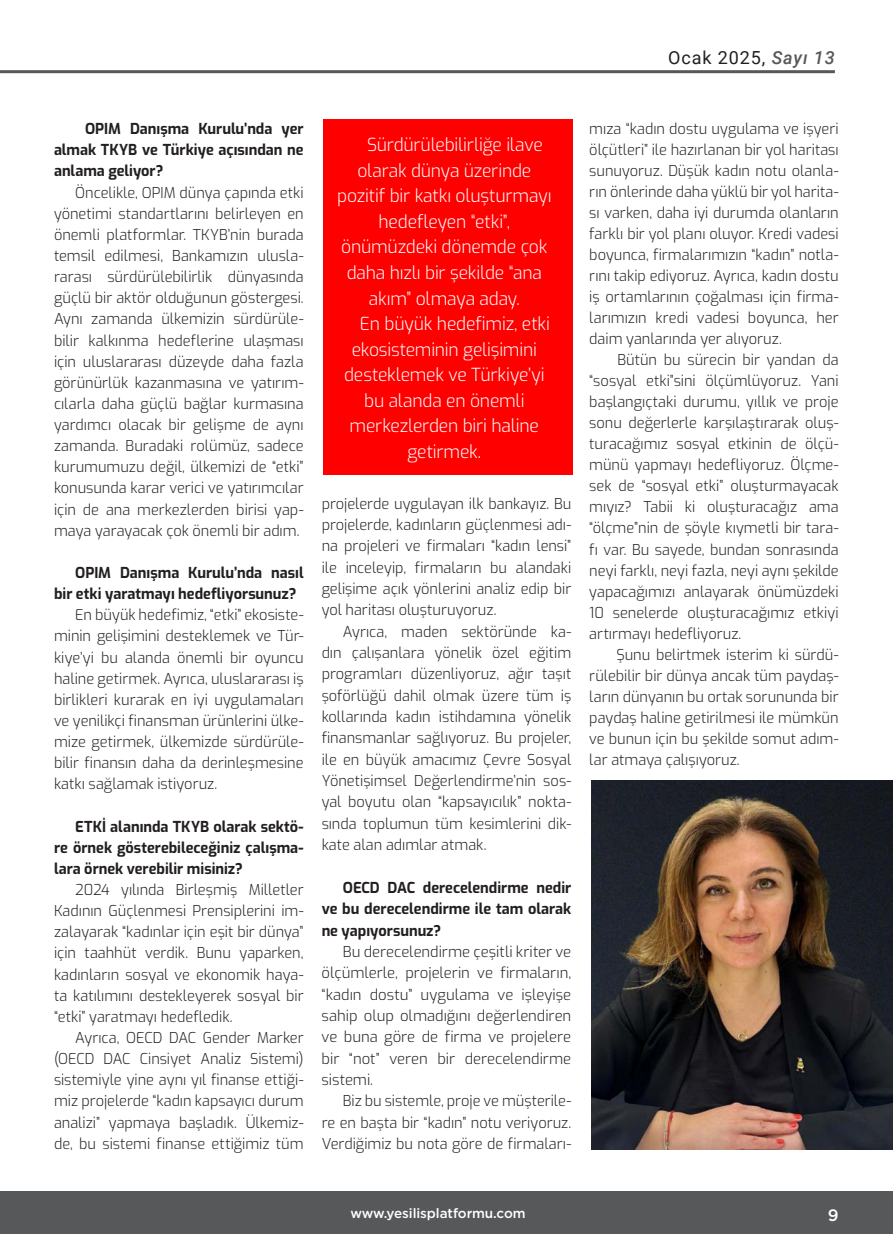
<style>
.page{position:relative;width:893px;height:1234px;background:#fff}
.page>*{position:absolute;margin:0;border:0;box-sizing:border-box;transform-origin:0 0}
.t1{font:300 18px "Exo";letter-spacing:-.01em;color:#fff}
.t2{font:18px "Roboto";letter-spacing:.05em;color:#231f20}
.t3{font:500 16.5px "Gotham";color:#fff}
.t4{font:300 15px/21.1px "Exo";color:#231f20;text-align:justify}
.t5{font:700 15px/21.1px "Exo";color:#231f20;text-align:justify}
.t6{font:500 13.5px "Gotham";letter-spacing:-.005em;color:#fff}
.s1{font-weight:500;font-style:italic;color:#57585a}
</style>
<div class="page">
<div style="left:0;top:1191px;width:893px;height:42px;background:#57585a"></div>
<hr style="left:0;top:70px;width:835px;height:3px;background:#57585a">
<div style="left:323px;top:119px;width:250px;height:355px;background:#fe0000"></div>
<img style="left:591px;top:780px;width:302px;height:369px">
<p class="t2" style="left:668px;top:45px;width:168px">Ocak 2025, <span class="s1">Sayı 13</span></p>
<p class="t5" style="left:54px;top:117px;width:251px;text-indent:31px">OPIM Danışma Kurulu’nda yer almak TKYB ve Türkiye açısından ne anlama geliyor?</p>
<p class="t4" style="left:54px;top:181px;width:251px;text-indent:21px">Öncelikle, OPIM dünya çapında etki yönetimi standartlarını belirleyen en önemli platformlar. TKYB’nin burada temsil edilmesi, Bankamızın ulusla&shy;rarası sürdürülebilirlik dünyasında güçlü bir aktör olduğunun göstergesi.<br>Aynı zamanda ülkemizin sürdürüle&shy;bilir kalkınma hedeflerine ulaşması için uluslararası düzeyde daha fazla görünürlük kazanmasına ve yatırım&shy;cılarla daha güçlü bağlar kurmasına yardımcı olacak bir gelişme de aynı zamanda. Buradaki rolümüz, sadece kurumumuzu değil, ülkemizi de “etki” konusunda karar verici ve yatırımcılar için de ana merkezlerden birisi yap&shy;maya yarayacak çok önemli bir adım.</p>
<p class="t5" style="left:54px;top:561px;width:251px;text-indent:21px">OPIM Danışma Kurulu’nda nasıl bir etki yaratmayı hedefliyorsunuz?</p>
<p class="t4" style="left:54px;top:603px;width:251px;text-indent:21px">En büyük hedefimiz, “etki” ekosiste&shy;minin gelişimini desteklemek ve Tür&shy;kiye’yi bu alanda önemli bir oyuncu haline getirmek. Ayrıca, uluslararası iş birlikleri kurarak en iyi uygulamaları ve yenilikçi finansman ürünlerini ülke&shy;mize getirmek, ülkemizde sürdürüle&shy;bilir finansın daha da derinleşmesine katkı sağlamak istiyoruz.</p>
<p class="t5" style="left:54px;top:814px;width:251px;text-indent:21px">ETKİ alanında TKYB olarak sektö&shy;re örnek gösterebileceğiniz çalışma&shy;lara örnek verebilir misiniz?</p>
<p class="t4" style="left:54px;top:878px;width:251px;text-indent:21px">2024 yılında Birleşmiş Milletler Kadının Güçlenmesi Prensiplerini im&shy;zalayarak “kadınlar için eşit bir dünya” için taahhüt verdik. Bunu yaparken, kadınların sosyal ve ekonomik haya&shy;ta katılımını destekleyerek sosyal bir “etki” yaratmayı hedefledik.</p>
<p class="t4" style="left:54px;top:1026px;width:251px;text-indent:21px">Ayrıca, OECD DAC Gender Marker (OECD DAC Cinsiyet Analiz Sistemi) sistemiyle yine aynı yıl finanse ettiği&shy;miz projelerde “kadın kapsayıcı durum analizi” yapmaya başladık. Ülkemiz&shy;de, bu sistemi finanse ettiğimiz tüm</p>
<p class="t1" style="left:367px;top:132px;width:177px">Sürdürülebilirliğe ilave</p>
<p class="t1" style="left:357px;top:157px;width:175px">olarak dünya üzerinde</p>
<p class="t1" style="left:337px;top:183px;width:216px">pozitif bir katkı oluşturmayı</p>
<p class="t1" style="left:379px;top:208px;width:133px">hedefleyen “etki”,</p>
<p class="t1" style="left:341px;top:234px;width:208px">önümüzdeki dönemde çok</p>
<p class="t1" style="left:347px;top:259px;width:197px">daha hızlı bir şekilde “ana</p>
<p class="t1" style="left:369px;top:285px;width:152px">akım” olmaya aday.</p>
<p class="t1" style="left:360px;top:310px;width:191px">En büyük hedefimiz, etki</p>
<p class="t1" style="left:352px;top:336px;width:187px">ekosisteminin gelişimini</p>
<p class="t1" style="left:344px;top:361px;width:202px">desteklemek ve Türkiye’yi</p>
<p class="t1" style="left:364px;top:387px;width:162px">bu alanda en önemli</p>
<p class="t1" style="left:350px;top:412px;width:191px">merkezlerden biri haline</p>
<p class="t1" style="left:407px;top:438px;width:75px">getirmek.</p>
<p class="t4" style="left:322px;top:491px;width:251px">projelerde uygulayan ilk bankayız. Bu projelerde, kadınların güçlenmesi adı&shy;na projeleri ve firmaları “kadın lensi” ile inceleyip, firmaların bu alandaki gelişime açık yönlerini analiz edip bir yol haritası oluşturuyoruz.</p>
<p class="t4" style="left:322px;top:619px;width:251px;text-indent:21px">Ayrıca, maden sektöründe ka&shy;dın çalışanlara yönelik özel eğitim programları düzenliyoruz, ağır taşıt şoförlüğü dahil olmak üzere tüm iş kollarında kadın istihdamına yönelik finansmanlar sağlıyoruz. Bu projeler, ile en büyük amacımız Çevre Sosyal Yönetişimsel Değerlendirme’nin sos&shy;yal boyutu olan “kapsayıcılık” nokta&shy;sında toplumun tüm kesimlerini dik&shy;kate alan adımlar atmak.</p>
<p class="t5" style="left:322px;top:875px;width:251px;text-indent:21px">OECD DAC derecelendirme nedir ve bu derecelendirme ile tam olarak ne yapıyorsunuz?</p>
<p class="t4" style="left:322px;top:939px;width:251px;text-indent:21px">Bu derecelendirme çeşitli kriter ve ölçümlerle, projelerin ve firmaların, “kadın dostu” uygulama ve işleyişe sahip olup olmadığını değerlendiren ve buna göre de firma ve projelere bir “not” veren bir derecelendirme sistemi.</p>
<p class="t4" style="left:322px;top:1089px;width:251px;text-indent:21px">Biz bu sistemle, proje ve müşterile&shy;re en başta bir “kadın” notu veriyoruz.<br>Verdiğimiz bu nota göre de firmaları-</p>
<p class="t4" style="left:589px;top:117px;width:251px">mıza “kadın dostu uygulama ve işyeri ölçütleri” ile hazırlanan bir yol haritası sunuyoruz. Düşük kadın notu olanla&shy;rın önlerinde daha yüklü bir yol harita&shy;sı varken, daha iyi durumda olanların farklı bir yol planı oluyor. Kredi vadesi boyunca, firmalarımızın “kadın” notla&shy;rını takip ediyoruz. Ayrıca, kadın dostu iş ortamlarının çoğalması için firma&shy;larımızın kredi vadesi boyunca, her daim yanlarında yer alıyoruz.</p>
<p class="t4" style="left:589px;top:348px;width:251px;text-indent:28px">Bütün bu sürecin bir yandan da “sosyal etki”sini ölçümlüyoruz. Yani başlangıçtaki durumu, yıllık ve proje sonu değerlerle karşılaştırarak oluş&shy;turacağımız sosyal etkinin de ölçü&shy;münü yapmayı hedefliyoruz. Ölçme&shy;sek de “sosyal etki” oluşturmayacak mıyız? Tabii ki oluşturacağız ama “ölçme”nin de şöyle kıymetli bir tara&shy;fı var. Bu sayede, bundan sonrasında neyi farklı, neyi fazla, neyi aynı şekilde yapacağımızı anlayarak önümüzdeki 10 senelerde oluşturacağımız etkiyi artırmayı hedefliyoruz.</p>
<p class="t4" style="left:589px;top:642px;width:251px;text-indent:27px">Şunu belirtmek isterim ki sürdü&shy;rülebilir bir dünya ancak tüm paydaş&shy;ların dünyanın bu ortak sorununda bir paydaş haline getirilmesi ile mümkün ve bunun için bu şekilde somut adım&shy;lar atmaya çalışıyoruz.</p>
<p class="t6" style="left:350px;top:1204px;width:177px">www.yesilisplatformu.com</p>
<p class="t3" style="left:828px;top:1203px;width:12px">9</p>
</div>
